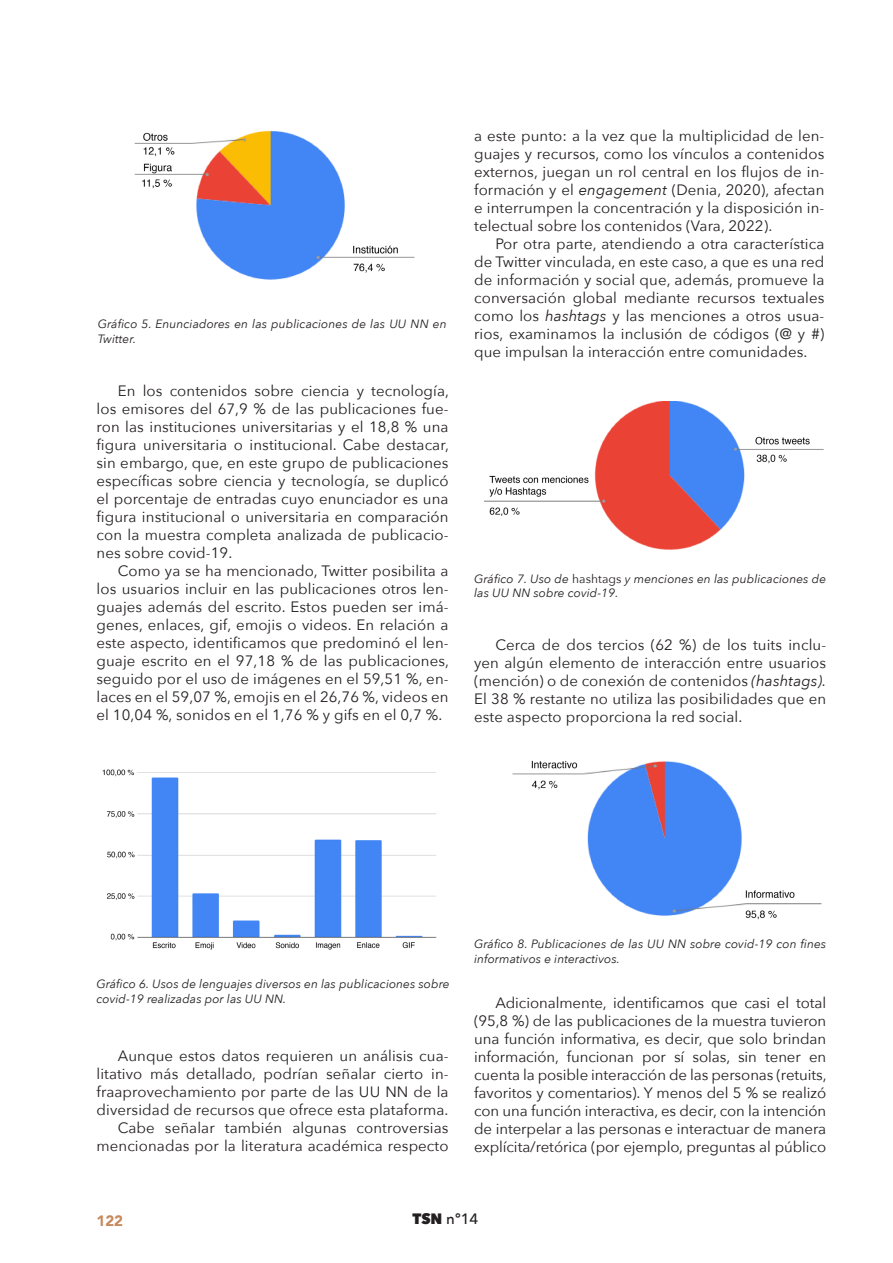
<style>
.page{position:relative;width:893px;height:1263px;background:#fff}
.page>*{position:absolute;margin:0;border:0;box-sizing:border-box;transform-origin:0 0}
.TEXTO{font:15px/18px "Avenir Next";letter-spacing:.005em;color:#231f20;text-align:justify}
.t1{font:500 15px "Avenir Next";color:#231f20}
.t2{font:900 15px "Avenir";color:#c6895c}
.pie_foto{font:italic 12px/14.4px "Avenir Next";letter-spacing:.005em;color:#231f20}
.s1{font-style:italic}
.s2{font-style:normal}
.s3{font-weight:800}
</style>
<div class="page">
<img style="left:134px;top:130px;width:281px;height:150px">
<img style="left:102px;top:769px;width:335px;height:181px">
<img style="left:484px;top:401px;width:340px;height:149px">
<img style="left:512px;top:760px;width:310px;height:160px">
<p class="pie_foto" style="left:98px;top:316px;width:350px">Gráfico 5. Enunciadores en las publicaciones de las UU NN en<br>Twitter.</p>
<p class="TEXTO" style="left:97px;top:381px;width:354px;text-indent:21px">En los contenidos sobre ciencia y tecnología, los emisores del 67,9 % de las publicaciones fue&shy;ron las instituciones universitarias y el 18,8 % una figura universitaria o institucional. Cabe destacar, sin embargo, que, en este grupo de publicaciones específicas sobre ciencia y tecnología, se duplicó el porcentaje de entradas cuyo enunciador es una figura institucional o universitaria en comparación con la muestra completa analizada de publicacio&shy;nes sobre covid-19.</p>
<p class="TEXTO" style="left:97px;top:561px;width:354px;text-indent:21px">Como ya se ha mencionado, Twitter posibilita a los usuarios incluir en las publicaciones otros len&shy;guajes además del escrito. Estos pueden ser imá&shy;genes, enlaces, gif, emojis o videos. En relación a este aspecto, identificamos que predominó el len&shy;guaje escrito en el 97,18 % de las publicaciones, seguido por el uso de imágenes en el 59,51 %, en&shy;laces en el 59,07 %, emojis en el 26,76 %, videos en el 10,04 %, sonidos en el 1,76 % y gifs en el 0,7 %.</p>
<p class="TEXTO" style="left:474px;top:126px;width:352px">a este punto: a la vez que la multiplicidad de len&shy;guajes y recursos, como los vínculos a contenidos externos, juegan un rol central en los flujos de in&shy;formación y el <span class="s1">engagement</span> (Denia, 2020), afectan e interrumpen la concentración y la disposición in&shy;telectual sobre los contenidos (Vara, 2022).</p>
<p class="TEXTO" style="left:474px;top:234px;width:352px;text-indent:21px">Por otra parte, atendiendo a otra característica de Twitter vinculada, en este caso, a que es una red de información y social que, además, promueve la conversación global mediante recursos textuales como los <span class="s1">hashtags</span> y las menciones a otros usua&shy;rios, examinamos la inclusión de códigos (@ y #) que impulsan la interacción entre comunidades.</p>
<p class="pie_foto" style="left:474px;top:571px;width:354px">Gráfico 7. Uso de <span class="s2">hashtags</span> y menciones en las publicaciones de las UU NN sobre covid-19.</p>
<p class="TEXTO" style="left:474px;top:635px;width:354px;text-indent:21px">Cerca de dos tercios (62 %) de los tuits inclu&shy;yen algún elemento de interacción entre usuarios (mención) o de conexión de contenidos <span class="s1">(hashtags).<br></span>El 38 % restante no utiliza las posibilidades que en este aspecto proporciona la red social.</p>
<p class="pie_foto" style="left:96px;top:976px;width:355px">Gráfico 6. Usos de lenguajes diversos en las publicaciones sobre covid-19 realizadas por las UU NN.</p>
<p class="TEXTO" style="left:97px;top:1046px;width:354px;text-indent:21px">Aunque estos datos requieren un análisis cua&shy;litativo más detallado, podrían señalar cierto in&shy;fraaprovechamiento por parte de las UU NN de la diversidad de recursos que ofrece esta plataforma.</p>
<p class="TEXTO" style="left:97px;top:1118px;width:354px;text-align:right">Cabe señalar también algunas controversias mencionadas por la literatura académica respecto</p>
<p class="pie_foto" style="left:474px;top:936px;width:354px">Gráfico 8. Publicaciones de las UU NN sobre covid-19 con fines informativos e interactivos.</p>
<p class="TEXTO" style="left:474px;top:993px;width:354px;text-indent:21px">Adicionalmente, identificamos que casi el total (95,8 %) de las publicaciones de la muestra tuvieron una función informativa, es decir, que solo brindan información, funcionan por sí solas, sin tener en cuenta la posible interacción de las personas (retuits, favoritos y comentarios). Y menos del 5 % se realizó con una función interactiva, es decir, con la intención de interpelar a las personas e interactuar de manera explícita/retórica (por ejemplo, preguntas al público</p>
<p class="t2" style="left:97px;top:1208px;width:28px">122</p>
<p class="t1" style="left:412px;top:1206px;width:68px"><span class="s3">TSN</span> nº14</p>
</div>
